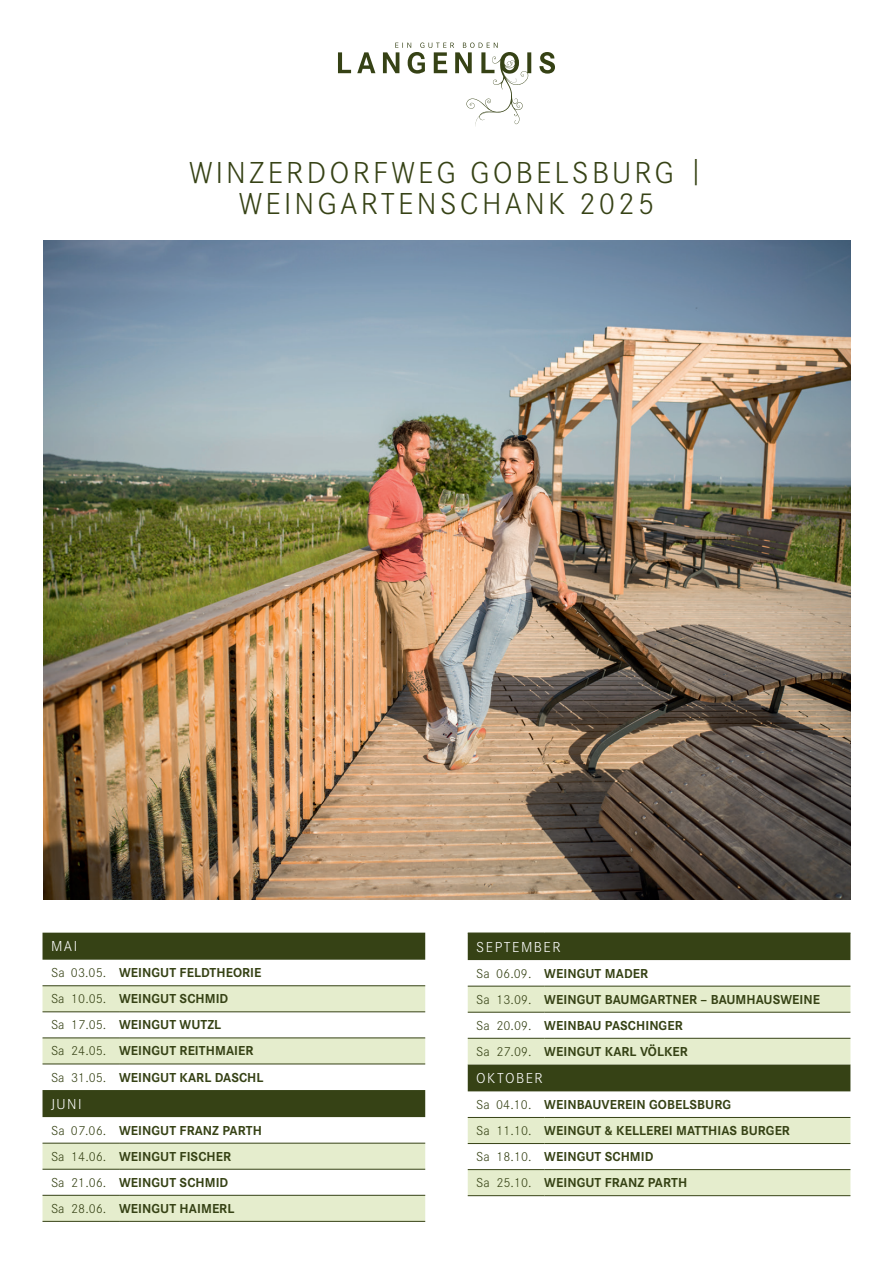
<style>
.page{position:relative;width:893px;height:1263px;background:#fff}
.page>*{position:absolute;margin:0;border:0;box-sizing:border-box;transform-origin:0 0}
.t1{font:300 31.5px/31.5px "Corporate S Pro";letter-spacing:.1em;color:#364215;text-align:center}
.t2{font:300 15px "Corporate S Pro";letter-spacing:.1em;color:#fff}
.t3{font:700 13.5px/26.1px "Corporate S Pro";letter-spacing:.005em;color:#364215}
.s1{font-weight:300}
</style>
<div class="page">
<img style="left:44px;top:240px;width:807px;height:660px">
<div style="left:43px;top:933px;width:382px;height:27px;background:#364215"></div>
<svg style="left:43px;top:986px;width:382px;height:235px"></svg>
<hr style="left:43px;top:985px;width:76px;height:1px;background:#364215">
<hr style="left:119px;top:985px;width:306px;height:1px;background:#364215">
<hr style="left:43px;top:1011px;width:76px;height:1px;background:#364215">
<hr style="left:119px;top:1011px;width:306px;height:1px;background:#364215">
<hr style="left:43px;top:1037px;width:76px;height:1px;background:#364215">
<hr style="left:119px;top:1037px;width:306px;height:1px;background:#364215">
<hr style="left:43px;top:1143px;width:76px;height:1px;background:#364215">
<hr style="left:119px;top:1143px;width:306px;height:1px;background:#364215">
<hr style="left:43px;top:1169px;width:76px;height:1px;background:#364215">
<hr style="left:119px;top:1169px;width:306px;height:1px;background:#364215">
<hr style="left:43px;top:1195px;width:76px;height:1px;background:#364215">
<hr style="left:119px;top:1195px;width:306px;height:1px;background:#364215">
<hr style="left:43px;top:1063px;width:76px;height:1px;background:#364215">
<hr style="left:119px;top:1063px;width:306px;height:1px;background:#364215">
<hr style="left:43px;top:1221px;width:76px;height:1px;background:#364215">
<hr style="left:119px;top:1221px;width:306px;height:1px;background:#364215">
<svg style="left:338px;top:43px;width:217px;height:83px"></svg>
<svg style="left:468px;top:934px;width:382px;height:52px"></svg>
<svg style="left:468px;top:987px;width:382px;height:208px;fill:#e5edcd"></svg>
<hr style="left:468px;top:986px;width:76px;height:1px;background:#364215">
<hr style="left:544px;top:986px;width:306px;height:1px;background:#364215">
<hr style="left:468px;top:1012px;width:76px;height:1px;background:#364215">
<hr style="left:544px;top:1012px;width:306px;height:1px;background:#364215">
<hr style="left:468px;top:1038px;width:76px;height:1px;background:#364215">
<hr style="left:544px;top:1038px;width:306px;height:1px;background:#364215">
<hr style="left:468px;top:1117px;width:76px;height:1px;background:#364215">
<hr style="left:544px;top:1117px;width:306px;height:1px;background:#364215">
<hr style="left:468px;top:1143px;width:76px;height:1px;background:#364215">
<hr style="left:544px;top:1143px;width:306px;height:1px;background:#364215">
<hr style="left:468px;top:1169px;width:76px;height:1px;background:#364215">
<hr style="left:544px;top:1169px;width:306px;height:1px;background:#364215">
<hr style="left:468px;top:933px;width:76px;height:1px;background:#364215">
<hr style="left:544px;top:933px;width:306px;height:1px;background:#364215">
<hr style="left:468px;top:1195px;width:76px;height:1px;background:#364215">
<hr style="left:544px;top:1195px;width:306px;height:1px;background:#364215">
<h1 class="t1" style="left:189px;top:155px;width:516px">WINZERDORFWEG GOBELSBURG |<br>WEINGARTENSCHANK 2025</h1>
<p class="t2" style="left:51px;top:936px;width:28px">MAI</p>
<p class="t3" style="left:51px;top:959px;width:214px"><span class="s1">Sa 03.05.</span> WEINGUT FELDTHEORIE<br><span class="s1">Sa 10.05.</span> WEINGUT SCHMID<br><span class="s1">Sa 17.05.</span> WEINGUT WUTZL<br><span class="s1">Sa 24.05.</span> WEINGUT REITHMAIER<br><span class="s1">Sa 31.05.</span> WEINGUT KARL DASCHL</p>
<p class="t2" style="left:51px;top:1093px;width:32px">JUNI</p>
<p class="t3" style="left:51px;top:1116px;width:212px"><span class="s1">Sa 07.06.</span> WEINGUT FRANZ PARTH<br><span class="s1">Sa 14.06.</span> WEINGUT FISCHER<br><span class="s1">Sa 21.06.</span> WEINGUT SCHMID<br><span class="s1">Sa 28.06.</span> WEINGUT HAIMERL</p>
<p class="t2" style="left:476px;top:936px;width:86px">SEPTEMBER</p>
<p class="t3" style="left:476px;top:959px;width:345px"><span class="s1">Sa 06.09.</span> WEINGUT MADER<br><span class="s1">Sa 13.09.</span> WEINGUT BAUMGARTNER – BAUMHAUSWEINE<br><span class="s1">Sa 20.09.</span> WEINBAU PASCHINGER<br><span class="s1">Sa 27.09.</span> WEINGUT KARL VÖLKER</p>
<p class="t2" style="left:476px;top:1067px;width:68px">OKTOBER</p>
<p class="t3" style="left:476px;top:1090px;width:315px"><span class="s1">Sa 04.10.</span> WEINBAUVEREIN GOBELSBURG<br><span class="s1">Sa 11.10.</span> WEINGUT &amp; KELLEREI MATTHIAS BURGER <span class="s1">Sa 18.10.</span> WEINGUT SCHMID<br><span class="s1">Sa 25.10.</span> WEINGUT FRANZ PARTH</p>
</div>
